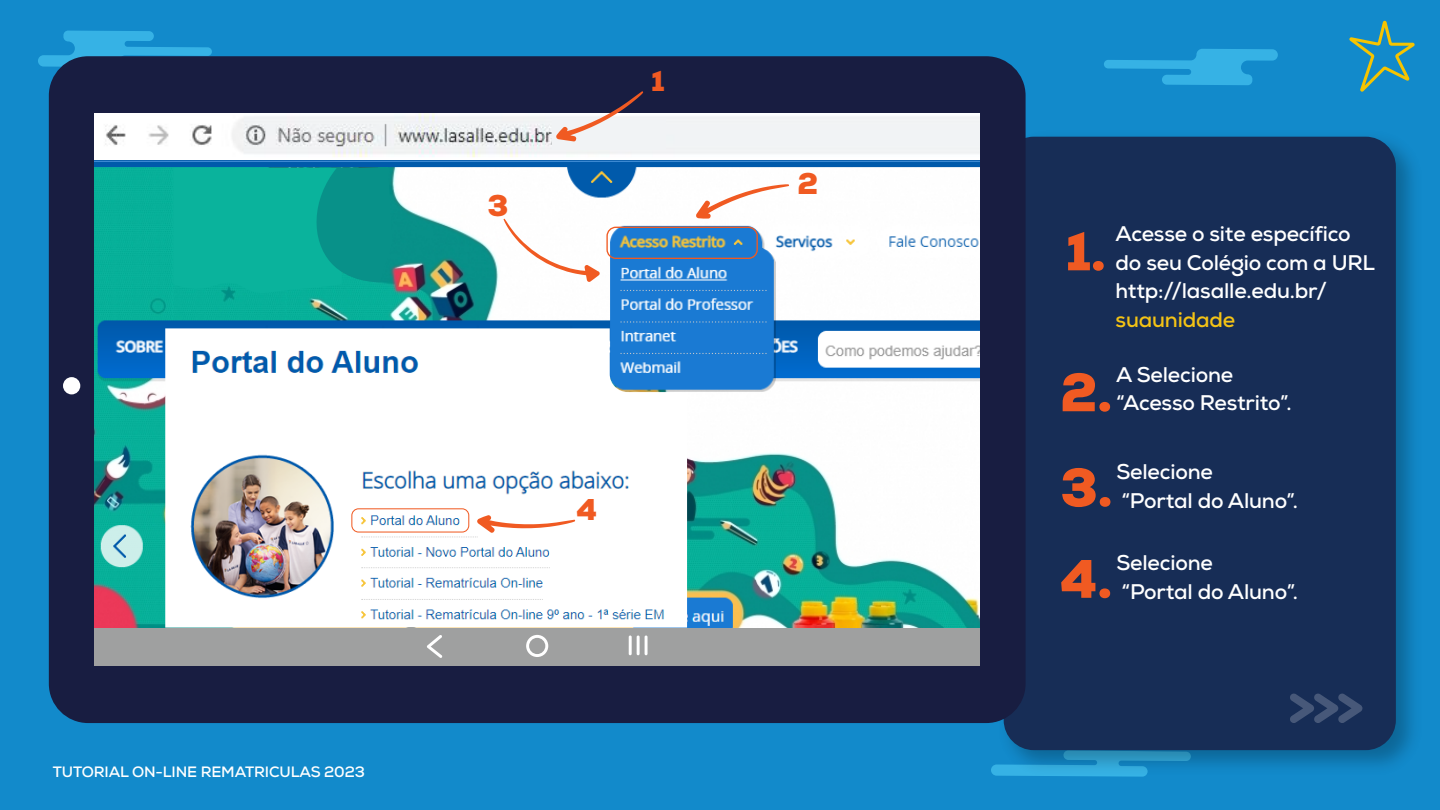
<style>
.page{position:relative;width:1440px;height:810px;background:#128acb}
.page>*{position:absolute;margin:0;border:0;box-sizing:border-box;transform-origin:0 0}
.t1{font:900 54px "Nexa";color:#f05a22}
.t2{font:900 30px "Nexa";color:#f05a22}
.t3{font:900 28.5px "Nexa";color:#f05a22}
.t4{font:700 21.15px/28.5px "Nexa";letter-spacing:-.01em;color:#fff}
.t5{font:700 21.15px "Nexa";letter-spacing:-.01em;color:#f4c315}
.t6{font:700 15px "Nexa";letter-spacing:-.01em;color:#fff}
</style>
<div class="page">
<svg style="left:38px;top:31px;width:174px;height:36px"></svg>
<img style="left:991px;top:136px;width:423px;height:641px">
<div style="left:1004px;top:137px;width:392px;height:613px;background:#172d56;border-radius:30px"></div>
<svg style="left:1104px;top:49px;width:174px;height:36px"></svg>
<svg style="left:1290px;top:694px;width:72px;height:29px"></svg>
<div style="left:49px;top:56px;width:977px;height:667px;background:#181d41;border-radius:39px"></div>
<div style="left:63px;top:377px;width:17px;height:17px;background:#fff;border-radius:50%"></div>
<div style="left:95px;top:628px;width:885px;height:38px;background:#9fa0a0"></div>
<svg style="left:526px;top:635px;width:22px;height:22px"></svg>
<hr style="left:629px;top:636px;width:3px;height:19px;background:#fff">
<hr style="left:637px;top:636px;width:3px;height:19px;background:#fff">
<hr style="left:645px;top:636px;width:3px;height:19px;background:#fff">
<svg style="left:427px;top:635px;width:15px;height:23px"></svg>
<img style="left:95px;top:160px;width:885px;height:468px">
<svg style="left:173px;top:167px;width:244px;height:161px"></svg>
<img style="left:95px;top:114px;width:885px;height:46px">
<div style="left:552px;top:118px;width:113px;height:32px;background:#f1f3f5"></div>
<img style="left:165px;top:328px;width:522px;height:300px">
<div style="left:606px;top:227px;width:152px;height:32px;border:1px solid #f05a22;border-radius:9px"></div>
<div style="left:351px;top:508px;width:118px;height:25px;border:1px solid #f05a22;border-radius:7px"></div>
<svg style="left:503px;top:218px;width:97px;height:65px"></svg>
<svg style="left:555px;top:91px;width:89px;height:51px"></svg>
<svg style="left:695px;top:184px;width:95px;height:35px"></svg>
<svg style="left:476px;top:515px;width:99px;height:19px"></svg>
<svg style="left:1349px;top:21px;width:66px;height:71px"></svg>
<div style="left:182px;top:395px;width:482px;height:25px;background:#fff"></div>
<p class="t6" style="left:53px;top:762px;width:314px">TUTORIAL ON-LINE REMATRICULAS 2023</p>
<h2 class="t2" style="left:487px;top:186px;width:22px">3</h2>
<h3 class="t3" style="left:651px;top:63px;width:15px">1</h3>
<h2 class="t2" style="left:577px;top:491px;width:22px">4</h2>
<h2 class="t2" style="left:798px;top:164px;width:22px">2</h2>
<h1 class="t1" style="left:1065px;top:217px;width:42px">1.</h1>
<p class="t4" style="left:1116px;top:220px;width:261px">Acesse o site específico do seu Colégio com a URL http://lasalle.edu.br/</p>
<p class="t5" style="left:1116px;top:306px;width:121px">suaunidade</p>
<h1 class="t1" style="left:1060px;top:358px;width:54px">2.</h1>
<p class="t4" style="left:1116px;top:360px;width:177px">A Selecione “Acesso Restrito”.</p>
<h1 class="t1" style="left:1060px;top:453px;width:54px">3.</h1>
<p class="t4" style="left:1116px;top:458px;width:183px">Selecione<br>“Portal do Aluno”.</p>
<h1 class="t1" style="left:1060px;top:544px;width:54px">4.</h1>
<p class="t4" style="left:1116px;top:548px;width:183px">Selecione<br>“Portal do Aluno”.</p>
</div>
